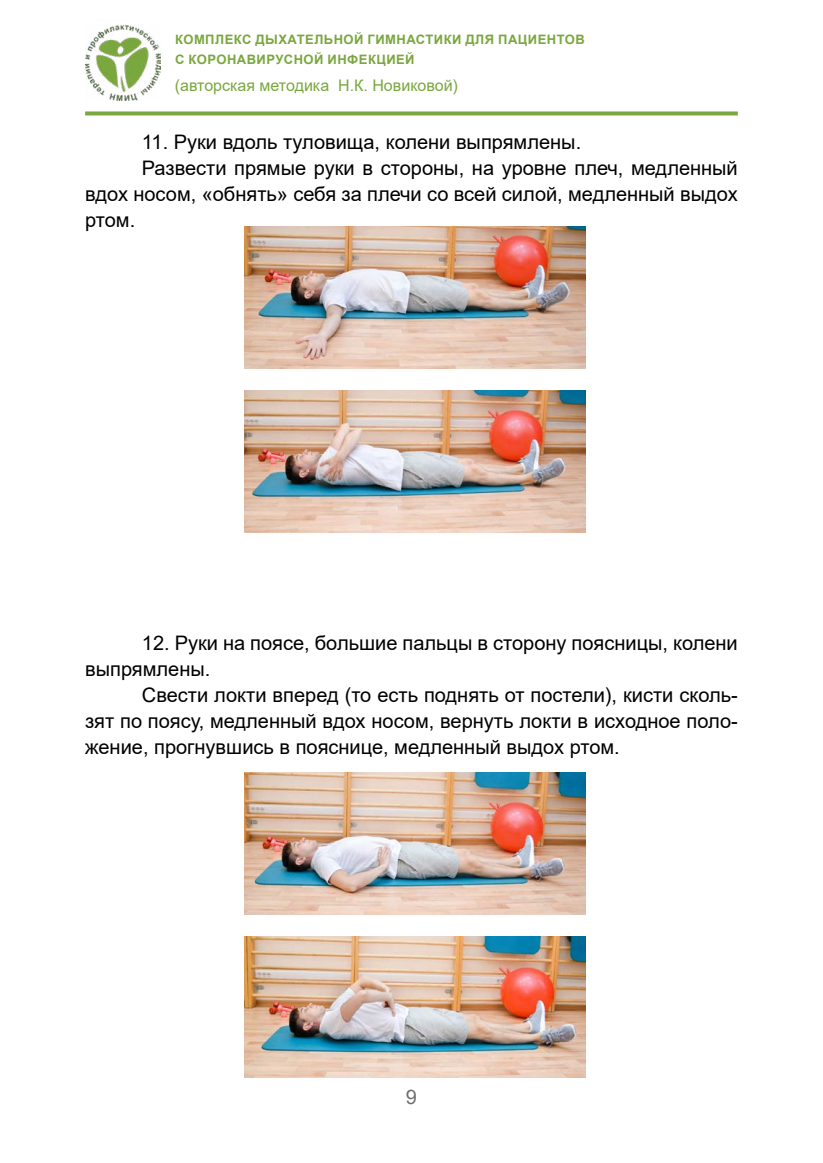
<style>
.page{position:relative;width:823px;height:1163px;background:#fff}
.page>*{position:absolute;margin:0;border:0;box-sizing:border-box;transform-origin:0 0}
.t1{font:20px/26px "Arial";color:#000}
.t2{font:20px "Arial";color:#706f6f}
.t3{font:16px "Arial";color:#7aa73e}
.t4{font:700 13px/20px "Arial";letter-spacing:.035em;color:#7aa73e}
</style>
<div class="page">
<img style="left:85px;top:24px;width:75px;height:77px">
<svg style="left:85px;top:111px;width:652px;height:4px;background:#89b154"></svg>
<img style="left:244px;top:227px;width:340px;height:142px">
<img style="left:244px;top:772px;width:340px;height:142px">
<img style="left:244px;top:390px;width:340px;height:142px">
<img style="left:244px;top:936px;width:340px;height:141px">
<p class="t4" style="left:175px;top:30px;width:411px">КОМПЛЕКС ДЫХАТЕЛЬНОЙ ГИМНАСТИКИ ДЛЯ ПАЦИЕНТОВ<br>С КОРОНАВИРУСНОЙ ИНФЕКЦИЕЙ</p>
<p class="t3" style="left:175px;top:74px;width:284px">(авторская методика Н.К. Новиковой)</p>
<p class="t1" style="left:142px;top:129px;width:440px">11. Руки вдоль туловища, колени выпрямлены.</p>
<p class="t1" style="left:142px;top:155px;width:597px">Развести прямые руки в стороны, на уровне плеч, медленный</p>
<p class="t1" style="left:85px;top:181px;width:653px">вдох носом, «обнять» себя за плечи со всей силой, медленный выдох</p>
<p class="t1" style="left:85px;top:207px;width:52px">ртом.</p>
<p class="t1" style="left:85px;top:629px;width:653px;text-indent:57px">12. Руки на поясе, большие пальцы в сторону поясницы, колени выпрямлены.</p>
<p class="t1" style="left:85px;top:681px;width:653px;text-align:justify;text-indent:57px">Свести локти вперед (то есть поднять от постели), кисти сколь&shy;зят по поясу, медленный вдох носом, вернуть локти в исходное поло&shy;жение, прогнувшись в пояснице, медленный выдох ртом.</p>
<p class="t2" style="left:405px;top:1082px;width:13px">9</p>
</div>
